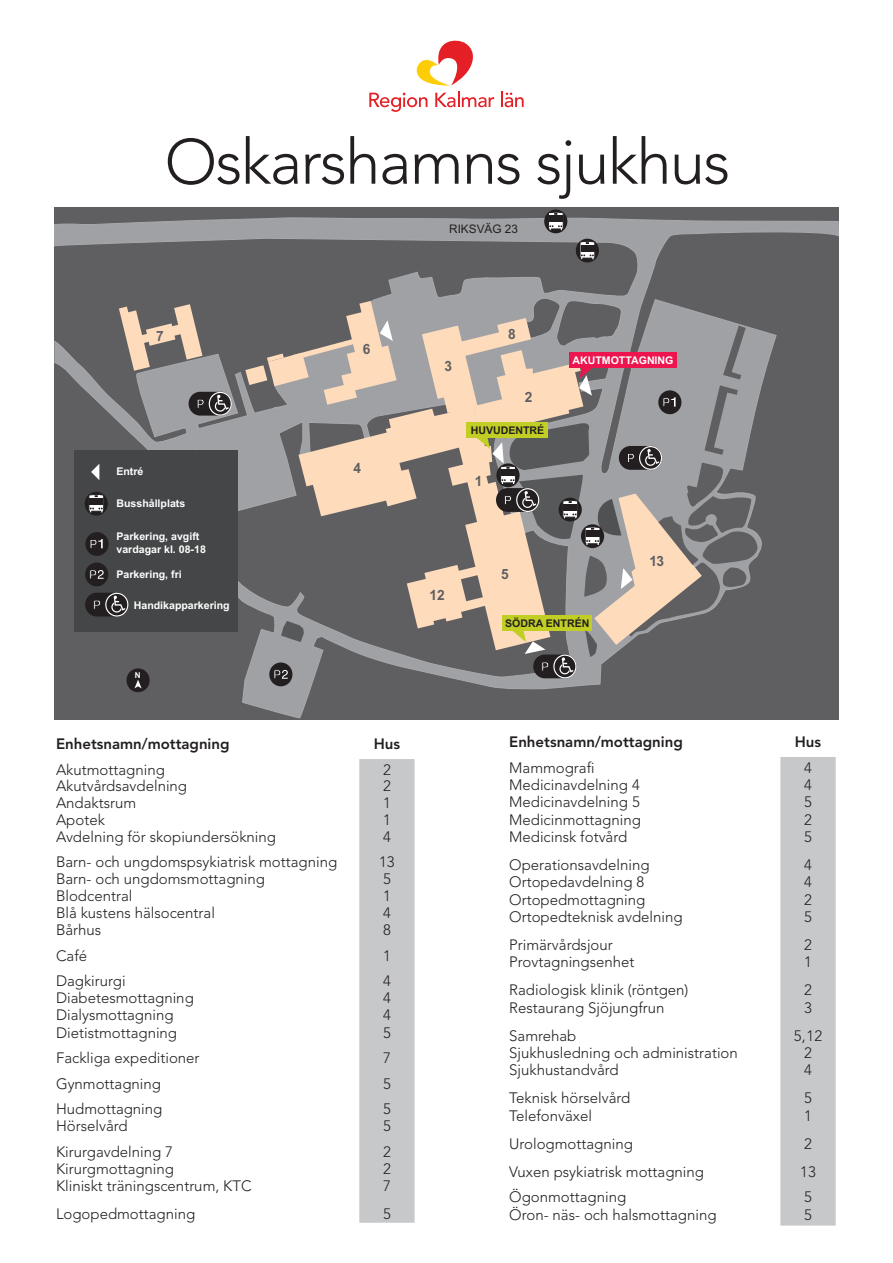
<style>
.page{position:relative;width:893px;height:1263px;background:#fff}
.page>*{position:absolute;margin:0;border:0;box-sizing:border-box;transform-origin:0 0}
.t1{font:300 63px "Avenir LT Std";letter-spacing:-.025em;color:#231f20}
.t2{font:300 15px "Avenir LT Std";color:#231f20}
.t3{font:800 15px "Avenir LT Std";color:#231f20}
.t4{font:700 14.1px "Arial";color:#5f5f62}
.t5{font:11.85px "Arial";color:#231f20}
.t6{font:700 10.65px/12.8px "Arial";color:#fff}
.t7{font:700 10.65px "Arial";color:#231f20}
.t8{font:700 8.1px "Arial";color:#fff}
</style>
<div class="page">
<svg style="left:417px;top:41px;width:56px;height:45px"></svg>
<svg style="left:369px;top:93px;width:58px;height:19px"></svg>
<svg style="left:435px;top:92px;width:59px;height:15px"></svg>
<svg style="left:501px;top:92px;width:23px;height:15px"></svg>
<div style="left:54px;top:207px;width:784px;height:513px;background:#5f5f62"></div>
<svg style="left:54px;top:217px;width:785px;height:501px"></svg>
<svg style="left:119px;top:304px;width:83px;height:67px"></svg>
<svg style="left:407px;top:318px;width:176px;height:332px"></svg>
<svg style="left:544px;top:209px;width:23px;height:24px"></svg>
<svg style="left:245px;top:301px;width:217px;height:215px"></svg>
<svg style="left:548px;top:212px;width:15px;height:19px"></svg>
<div style="left:576px;top:239px;width:23px;height:23px;background:#231f20;border-radius:50%"></div>
<svg style="left:580px;top:241px;width:15px;height:19px"></svg>
<div style="left:126px;top:668px;width:24px;height:24px;background:#231f20;border-radius:50%"></div>
<svg style="left:134px;top:680px;width:8px;height:8px"></svg>
<div style="left:269px;top:662px;width:23px;height:24px;background:#231f20;border-radius:50%"></div>
<svg style="left:274px;top:670px;width:14px;height:9px"></svg>
<div style="left:74px;top:451px;width:164px;height:181px;background:#454647"></div>
<svg style="left:91px;top:464px;width:8px;height:16px"></svg>
<div style="left:85px;top:492px;width:23px;height:24px;background:#231f20;border-radius:50%"></div>
<svg style="left:89px;top:494px;width:15px;height:19px"></svg>
<div style="left:85px;top:532px;width:24px;height:24px;background:#231f20;border-radius:50%"></div>
<svg style="left:90px;top:539px;width:13px;height:10px"></svg>
<div style="left:85px;top:562px;width:23px;height:24px;background:#231f20;border-radius:50%"></div>
<svg style="left:90px;top:570px;width:14px;height:9px"></svg>
<svg style="left:189px;top:392px;width:43px;height:24px"></svg>
<svg style="left:85px;top:593px;width:43px;height:23px"></svg>
<svg style="left:281px;top:621px;width:23px;height:21px"></svg>
<svg style="left:476px;top:325px;width:282px;height:353px"></svg>
<div style="left:466px;top:422px;width:82px;height:15px;background:#c1ce23"></div>
<div style="left:359px;top:759px;width:56px;height:464px;background:#c7c8ca"></div>
<div style="left:780px;top:757px;width:56px;height:468px;background:#c7c8ca"></div>
<h1 class="t1" style="left:165px;top:125px;width:567px">Oskarshamns sjukhus</h1>
<p class="t5" style="left:449px;top:221px;width:70px">RIKSVÄG 23</p>
<p class="t4" style="left:156px;top:326px;width:9px">7</p>
<p class="t6" style="left:116px;top:465px;width:29px">Entré</p>
<p class="t6" style="left:116px;top:497px;width:70px">Busshållplats</p>
<p class="t6" style="left:116px;top:530px;width:91px">Parkering, avgift vardagar kl. 08-18</p>
<p class="t6" style="left:116px;top:568px;width:67px">Parkering, fri</p>
<p class="t6" style="left:134px;top:599px;width:97px">Handikapparkering</p>
<p class="t8" style="left:135px;top:670px;width:7px">N</p>
<p class="t4" style="left:363px;top:339px;width:9px">6</p>
<p class="t4" style="left:353px;top:458px;width:9px">4</p>
<p class="t3" style="left:56px;top:735px;width:175px">Enhetsnamn/mottagning</p>
<p class="t3" style="left:374px;top:735px;width:28px">Hus</p>
<p class="t2" style="left:56px;top:761px;width:110px">Akutmottagning</p>
<p class="t2" style="left:383px;top:761px;width:9px">2</p>
<p class="t2" style="left:56px;top:777px;width:133px">Akutvårdsavdelning</p>
<p class="t2" style="left:383px;top:777px;width:9px">2</p>
<p class="t2" style="left:56px;top:794px;width:82px">Andaktsrum</p>
<p class="t2" style="left:383px;top:794px;width:9px">1</p>
<p class="t2" style="left:56px;top:811px;width:50px">Apotek</p>
<p class="t2" style="left:383px;top:811px;width:9px">1</p>
<p class="t2" style="left:56px;top:828px;width:222px">Avdelning för skopiundersökning</p>
<p class="t2" style="left:383px;top:828px;width:9px">4</p>
<p class="t2" style="left:56px;top:853px;width:283px">Barn- och ungdomspsykiatrisk mottagning</p>
<p class="t2" style="left:379px;top:853px;width:17px">13</p>
<p class="t2" style="left:56px;top:870px;width:210px">Barn- och ungdomsmottagning</p>
<p class="t2" style="left:383px;top:870px;width:9px">5</p>
<p class="t2" style="left:56px;top:887px;width:78px">Blodcentral</p>
<p class="t2" style="left:383px;top:887px;width:9px">1</p>
<p class="t2" style="left:56px;top:904px;width:160px">Blå kustens hälsocentral</p>
<p class="t2" style="left:383px;top:904px;width:9px">4</p>
<p class="t2" style="left:56px;top:921px;width:47px">Bårhus</p>
<p class="t2" style="left:383px;top:921px;width:9px">8</p>
<p class="t2" style="left:56px;top:947px;width:33px">Café</p>
<p class="t2" style="left:383px;top:947px;width:9px">1</p>
<p class="t2" style="left:56px;top:972px;width:71px">Dagkirurgi</p>
<p class="t2" style="left:383px;top:972px;width:9px">4</p>
<p class="t2" style="left:56px;top:989px;width:139px">Diabetesmottagning</p>
<p class="t2" style="left:383px;top:989px;width:9px">4</p>
<p class="t2" style="left:56px;top:1006px;width:119px">Dialysmottagning</p>
<p class="t2" style="left:383px;top:1006px;width:9px">4</p>
<p class="t2" style="left:56px;top:1023px;width:123px">Dietistmottagning</p>
<p class="t2" style="left:383px;top:1023px;width:9px">5</p>
<p class="t2" style="left:56px;top:1049px;width:145px">Fackliga expeditioner</p>
<p class="t2" style="left:383px;top:1049px;width:9px">7</p>
<p class="t2" style="left:56px;top:1074px;width:107px">Gynmottagning</p>
<p class="t2" style="left:383px;top:1074px;width:9px">5</p>
<p class="t2" style="left:56px;top:1100px;width:108px">Hudmottagning</p>
<p class="t2" style="left:383px;top:1100px;width:9px">5</p>
<p class="t2" style="left:56px;top:1117px;width:73px">Hörselvård</p>
<p class="t2" style="left:383px;top:1117px;width:9px">5</p>
<p class="t2" style="left:56px;top:1142px;width:118px">Kirurgavdelning 7</p>
<p class="t2" style="left:383px;top:1142px;width:9px">2</p>
<p class="t2" style="left:56px;top:1159px;width:120px">Kirurgmottagning</p>
<p class="t2" style="left:383px;top:1159px;width:9px">2</p>
<p class="t2" style="left:56px;top:1176px;width:197px">Kliniskt träningscentrum, KTC</p>
<p class="t2" style="left:383px;top:1176px;width:9px">7</p>
<p class="t2" style="left:56px;top:1204px;width:141px">Logopedmottagning</p>
<p class="t2" style="left:383px;top:1204px;width:9px">5</p>
<p class="t4" style="left:445px;top:356px;width:9px">3</p>
<p class="t4" style="left:508px;top:324px;width:9px">8</p>
<p class="t4" style="left:525px;top:387px;width:9px">2</p>
<p class="t7" style="left:471px;top:423px;width:75px">HUVUDENTRÉ</p>
<p class="t4" style="left:475px;top:471px;width:9px">1</p>
<p class="t6" style="left:572px;top:353px;width:103px">AKUTMOTTAGNING</p>
<p class="t4" style="left:430px;top:585px;width:17px">12</p>
<p class="t4" style="left:501px;top:564px;width:9px">5</p>
<p class="t7" style="left:505px;top:616px;width:86px">SÖDRA ENTRÉN</p>
<p class="t4" style="left:650px;top:551px;width:16px">13</p>
<p class="t3" style="left:509px;top:733px;width:175px">Enhetsnamn/mottagning</p>
<p class="t3" style="left:795px;top:733px;width:28px">Hus</p>
<p class="t2" style="left:509px;top:758px;width:87px">Mammografi</p>
<p class="t2" style="left:804px;top:758px;width:9px">4</p>
<p class="t2" style="left:509px;top:776px;width:132px">Medicinavdelning 4</p>
<p class="t2" style="left:804px;top:776px;width:9px">4</p>
<p class="t2" style="left:509px;top:793px;width:132px">Medicinavdelning 5</p>
<p class="t2" style="left:804px;top:793px;width:9px">5</p>
<p class="t2" style="left:509px;top:810px;width:133px">Medicinmottagning</p>
<p class="t2" style="left:804px;top:810px;width:9px">2</p>
<p class="t2" style="left:509px;top:828px;width:120px">Medicinsk fotvård</p>
<p class="t2" style="left:804px;top:828px;width:9px">5</p>
<p class="t2" style="left:509px;top:856px;width:142px">Operationsavdelning</p>
<p class="t2" style="left:804px;top:856px;width:9px">4</p>
<p class="t2" style="left:509px;top:873px;width:137px">Ortopedavdelning 8</p>
<p class="t2" style="left:804px;top:873px;width:9px">4</p>
<p class="t2" style="left:509px;top:890px;width:138px">Ortopedmottagning</p>
<p class="t2" style="left:804px;top:890px;width:9px">2</p>
<p class="t2" style="left:509px;top:908px;width:175px">Ortopedteknisk avdelning</p>
<p class="t2" style="left:804px;top:908px;width:9px">5</p>
<p class="t2" style="left:509px;top:936px;width:105px">Primärvårdsjour</p>
<p class="t2" style="left:804px;top:936px;width:9px">2</p>
<p class="t2" style="left:509px;top:953px;width:127px">Provtagningsenhet</p>
<p class="t2" style="left:804px;top:953px;width:9px">1</p>
<p class="t2" style="left:509px;top:981px;width:181px">Radiologisk klinik (röntgen)</p>
<p class="t2" style="left:804px;top:981px;width:9px">2</p>
<p class="t2" style="left:509px;top:998px;width:157px">Restaurang Sjöjungfrun</p>
<p class="t2" style="left:804px;top:998px;width:9px">3</p>
<p class="t2" style="left:509px;top:1026px;width:69px">Samrehab</p>
<p class="t2" style="left:794px;top:1026px;width:30px">5, 12</p>
<p class="t2" style="left:509px;top:1044px;width:230px">Sjukhusledning och administration</p>
<p class="t2" style="left:804px;top:1044px;width:9px">2</p>
<p class="t2" style="left:509px;top:1061px;width:111px">Sjukhustandvård</p>
<p class="t2" style="left:804px;top:1061px;width:9px">4</p>
<p class="t2" style="left:509px;top:1089px;width:123px">Teknisk hörselvård</p>
<p class="t2" style="left:804px;top:1089px;width:9px">5</p>
<p class="t2" style="left:509px;top:1106px;width:84px">Telefonväxel</p>
<p class="t2" style="left:804px;top:1106px;width:9px">1</p>
<p class="t2" style="left:509px;top:1134px;width:125px">Urologmottagning</p>
<p class="t2" style="left:804px;top:1134px;width:9px">2</p>
<p class="t2" style="left:509px;top:1162px;width:196px">Vuxen psykiatrisk mottagning</p>
<p class="t2" style="left:800px;top:1162px;width:17px">13</p>
<p class="t2" style="left:509px;top:1188px;width:119px">Ögonmottagning</p>
<p class="t2" style="left:804px;top:1188px;width:9px">5</p>
<p class="t2" style="left:509px;top:1206px;width:209px">Öron- näs- och halsmottagning</p>
<p class="t2" style="left:804px;top:1206px;width:9px">5</p>
</div>
